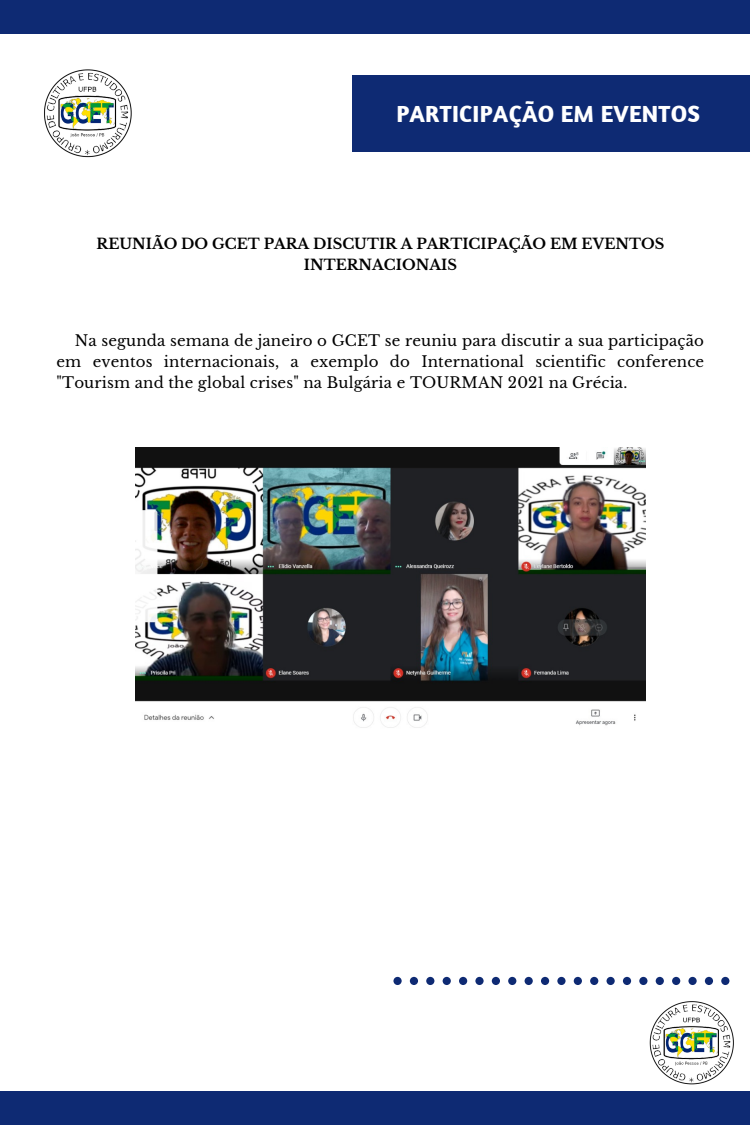
<style>
.page{position:relative;width:750px;height:1125px;background:#fff}
.page>*{position:absolute;margin:0;border:0;box-sizing:border-box;transform-origin:0 0}
.t1{font:700 23.85px "Amaranth";letter-spacing:.01em;color:#fff}
.t2{font:15px/21px "Libre Baskerville";letter-spacing:.01em;color:#000;text-align:justify}
.t3{font:700 14.5px/20.2px "Libre Baskerville";color:#000;text-align:center}
</style>
<div class="page">
<div style="left:0;top:1092px;width:750px;height:33px;background:#0e2a73"></div>
<div style="left:0;top:0;width:750px;height:34px;background:#0e2a73"></div>
<svg style="left:393px;top:977px;width:336px;height:8px"></svg>
<img style="left:649px;top:1001px;width:85px;height:84px">
<div style="left:352px;top:75px;width:398px;height:77px;background:#0e2a73"></div>
<img style="left:44px;top:69px;width:88px;height:89px">
<img style="left:136px;top:447px;width:510px;height:281px">
<p class="t1" style="left:396px;top:99px;width:305px">PARTICIPAÇÃO EM EVENTOS</p>
<p class="t3" style="left:97px;top:234px;width:569px">REUNIÃO DO GCET PARA DISCUTIR A PARTICIPAÇÃO EM EVENTOS<br>INTERNACIONAIS</p>
<p class="t2" style="left:56px;top:330px;width:649px;text-indent:18px">Na segunda semana de janeiro o GCET se reuniu para discutir a sua participação em eventos internacionais, a exemplo do International scientific conference "Tourism and the global crises" na Bulgária e TOURMAN 2021 na Grécia.</p>
</div>
